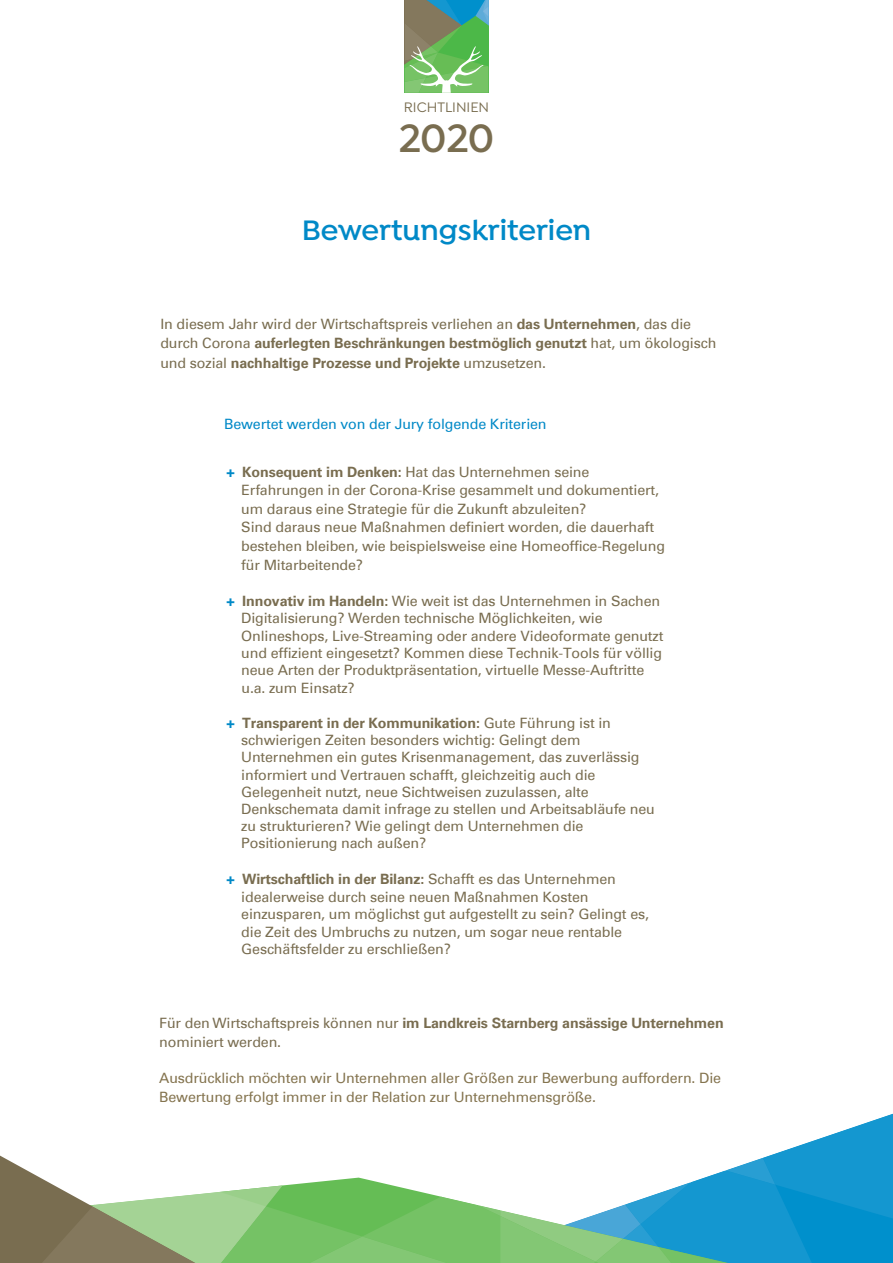
<style>
.page{position:relative;width:893px;height:1263px;background:#fff}
.page>*{position:absolute;margin:0;border:0;box-sizing:border-box;transform-origin:0 0}
.t1{font:600 42.15px "Isidora";color:#796d50}
.t2{font:600 30px "Isidora";color:#0089c7}
.t3{font:500 14.7px "Isidora";color:#796d50}
.t4{font:14.25px/17.1px "Univers Com 55 Roman";letter-spacing:-.01em;color:#796d50}
.t5{font:700 14.25px/19.5px "Univers Com 65";letter-spacing:-.01em;color:#796d50}
.t6{font:14.25px/18.6px "Univers Com 55 Roman";letter-spacing:-.01em;color:#84744f}
.t7{font:14.25px "Univers Com 55 Roman";letter-spacing:-.01em;color:#0089c7}
.s1{font-family:"Univers Com 65";font-weight:700}
.s2{font-family:"Univers Com 55 Roman";font-weight:400}
.s3{font-family:"Univers LT Std";font-weight:700;color:#0089c7}
.s4{font-family:"Univers LT Std";color:#0089c7}
</style>
<div class="page">
<svg style="left:0;top:1113px;width:893px;height:150px"></svg>
<svg style="left:405px;top:0;width:83px;height:93px;background:#6fab75"></svg>
<p class="t3" style="left:404px;top:99px;width:87px">RICHTLINIEN</p>
<h1 class="t1" style="left:399px;top:113px;width:97px">2020</h1>
<h2 class="t2" style="left:302px;top:212px;width:291px">Bewertungskriterien</h2>
<p class="t4" style="left:160px;top:315px;width:532px">In diesem Jahr wird der Wirtschaftspreis verliehen an <span class="s1">das Unternehmen</span>, das die</p>
<p class="t5" style="left:160px;top:333px;width:557px"><span class="s2">durch Corona</span> auferlegten Beschränkungen bestmöglich genutzt <span class="s2">hat, um ökologisch und sozial</span> nachhaltige Prozesse und Projekte <span class="s2">umzusetzen.</span></p>
<p class="t7" style="left:224px;top:416px;width:324px">Bewertet werden von der Jury folgende Kriterien</p>
<p class="t4" style="left:241px;top:462px;width:425px;line-height:18.6px;text-indent:-15px"><span class="s3">+</span> <span class="s1">Konsequent im Denken:</span> Hat das Unternehmen seine Erfahrungen in der Corona-Krise gesammelt und dokumentiert, um daraus eine Strategie für die Zukunft abzuleiten?<br>Sind daraus neue Maßnahmen definiert worden, die dauerhaft bestehen bleiben, wie beispielsweise eine Homeoffice-Regelung für Mitarbeitende?</p>
<p class="t4" style="left:241px;top:592px;width:424px;text-indent:-15px"><span class="s3">+</span> <span class="s1">Innovativ im Handeln:</span> Wie weit ist das Unternehmen in Sachen Digitalisierung? Werden technische Möglichkeiten, wie Onlineshops, Live-Streaming oder andere Videoformate genutzt und effizient eingesetzt? Kommen diese Technik-Tools für völlig neue Arten der Produktpräsentation, virtuelle Messe-Auftritte u.a. zum Einsatz?</p>
<p class="t5" style="left:226px;top:713px;width:386px"><span class="s4">+</span> Transparent in der Kommunikation: <span class="s2">Gute Führung ist in</span></p>
<p class="t4" style="left:241px;top:732px;width:415px">schwierigen Zeiten besonders wichtig: Gelingt dem Unternehmen ein gutes Krisenmanagement, das zuverlässig informiert und Vertrauen schafft, gleichzeitig auch die Gelegenheit nutzt, neue Sichtweisen zuzulassen, alte Denkschemata damit infrage zu stellen und Arbeitsabläufe neu zu strukturieren? Wie gelingt dem Unternehmen die Positionierung nach außen?</p>
<p class="t5" style="left:226px;top:870px;width:391px"><span class="s4">+</span> Wirtschaftlich in der Bilanz: <span class="s2">Schafft es das Unternehmen</span></p>
<p class="t4" style="left:241px;top:888px;width:409px">idealerweise durch seine neuen Maßnahmen Kosten einzusparen, um möglichst gut aufgestellt zu sein? Gelingt es, die Zeit des Umbruchs zu nutzen, um sogar neue rentable Geschäftsfelder zu erschließen?</p>
<p class="t5" style="left:159px;top:1013px;width:566px"><span class="s2">Für den Wirtschaftspreis können nur</span> im Landkreis Starnberg ansässige Unternehmen</p>
<p class="t4" style="left:159px;top:1033px;width:124px">nominiert werden.</p>
<p class="t6" style="left:159px;top:1069px;width:563px">Ausdrücklich möchten wir Unternehmen aller Größen zur Bewerbung auffordern. Die<br>Bewertung erfolgt immer in der Relation zur Unternehmensgröße.</p>
</div>
